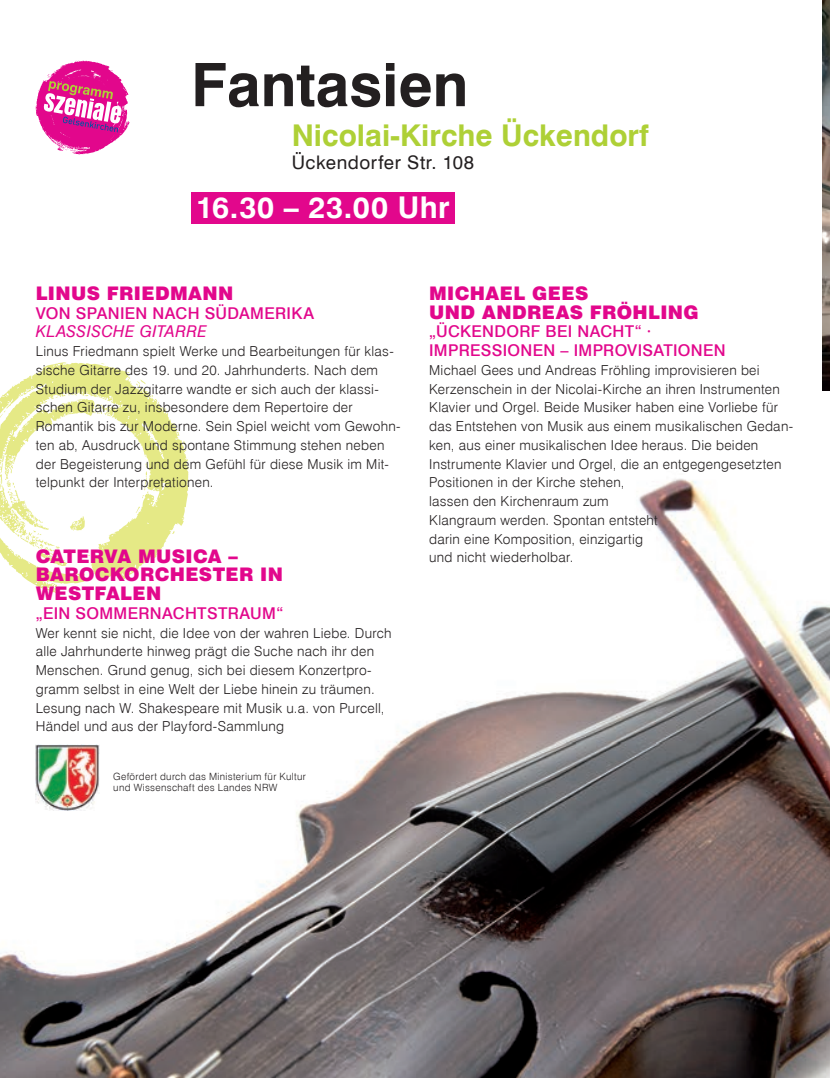
<style>
.page{position:relative;width:830px;height:1078px;background:#fff}
.page>*{position:absolute;margin:0;border:0;box-sizing:border-box;transform-origin:0 0}
.t1{font:700 60px "Swiss 721 BT";color:#231f20}
.t2{font:700 30px "Swiss 721 BT";color:#aed036}
.t3{font:700 30px "Swiss 721 BT";letter-spacing:.015em;color:#fff}
.t4{font:900 18.75px/18.8px "Swiss 721 BT";letter-spacing:.02em;color:#e2078c}
.t5{font:18.75px "Swiss 721 BT";letter-spacing:.03em;color:#231f20}
.t6{font:500 16.25px/18.8px "Swiss 721 BT";letter-spacing:.02em;color:#e2078c}
.t7{font:italic 16.25px "Swiss 721 BT";letter-spacing:.025em;color:#e2078c}
.t8{font:300 13.75px/18.8px "Swiss 721 BT";letter-spacing:.02em;color:#231f20}
.t9{font:300 10px/11.2px "Swiss 721 BT";letter-spacing:.035em;color:#231f20}
</style>
<div class="page">
<img style="left:0;top:478px;width:830px;height:600px">
<svg style="left:0;top:362px;width:189px;height:231px"></svg>
<div style="left:191px;top:192px;width:264px;height:32px;background:#e2078c"></div>
<svg style="left:36px;top:60px;width:94px;height:94px"></svg>
<img style="left:36px;top:745px;width:63px;height:66px">
<img style="left:822px;top:0;width:8px;height:391px">
<h1 class="t1" style="left:191px;top:48px;width:279px">Fantasien</h1>
<h2 class="t2" style="left:292px;top:117px;width:359px">Nicolai-Kirche Ückendorf</h2>
<h3 class="t5" style="left:292px;top:151px;width:184px">Ückendorfer Str. 108</h3>
<h2 class="t3" style="left:196px;top:189px;width:255px">16.30 – 23.00 Uhr</h2>
<h3 class="t4" style="left:36px;top:284px;width:199px">LINUS FRIEDMANN</h3>
<p class="t6" style="left:36px;top:303px;width:280px">VON SPANIEN NACH SÜDAMERIKA</p>
<p class="t7" style="left:36px;top:322px;width:173px">KLASSISCHE GITARRE</p>
<p class="t8" style="left:36px;top:342px;width:366px">Linus Friedmann spielt Werke und Bearbeitungen für klas&shy;sische Gitarre des 19. und 20. Jahrhunderts. Nach dem Studium der Jazzgitarre wandte er sich auch der klassi&shy;schen Gitarre zu, insbesondere dem Repertoire der Romantik bis zur Moderne. Sein Spiel weicht vom Gewohn&shy;ten ab, Ausdruck und spontane Stimmung stehen neben der Begeisterung und dem Gefühl für diese Musik im Mit&shy;telpunkt der Interpretationen.</p>
<h3 class="t4" style="left:429px;top:284px;width:271px">MICHAEL GEES<br>UND ANDREAS FRÖHLING</h3>
<p class="t6" style="left:429px;top:322px;width:298px">„ÜCKENDORF BEI NACHT“ ∙<br>IMPRESSIONEN – IMPROVISATIONEN</p>
<p class="t8" style="left:429px;top:360px;width:366px">Michael Gees und Andreas Fröhling improvisieren bei Kerzenschein in der Nicolai-Kirche an ihren Instrumenten Klavier und Orgel. Beide Musiker haben eine Vorliebe für das Entstehen von Musik aus einem musikalischen Gedan&shy;ken, aus einer musikalischen Idee heraus. Die beiden Instrumente Klavier und Orgel, die an entgegengesetzten Positionen in der Kirche stehen,<br>lassen den Kirchenraum zum<br>Klangraum werden. Spontan entsteht<br>darin eine Komposition, einzigartig</p>
<h3 class="t4" style="left:36px;top:546px;width:204px">CATERVA MUSICA –</h3>
<p class="t8" style="left:429px;top:548px;width:146px">und nicht wiederholbar.</p>
<h3 class="t4" style="left:36px;top:565px;width:249px">BAROCKORCHESTER IN<br>WESTFALEN</h3>
<p class="t6" style="left:36px;top:604px;width:249px">„EIN SOMMERNACHTSTRAUM“</p>
<p class="t8" style="left:36px;top:623px;width:357px">Wer kennt sie nicht, die Idee von der wahren Liebe. Durch alle Jahrhunderte hinweg prägt die Suche nach ihr den Menschen. Grund genug, sich bei diesem Konzertpro&shy;gramm selbst in eine Welt der Liebe hinein zu träumen.<br>Lesung nach W. Shakespeare mit Musik u.a. von Purcell, Händel und aus der Playford-Sammlung</p>
<p class="t9" style="left:113px;top:771px;width:194px">Gefördert durch das Ministerium für Kultur und Wissenschaft des Landes NRW</p>
</div>
